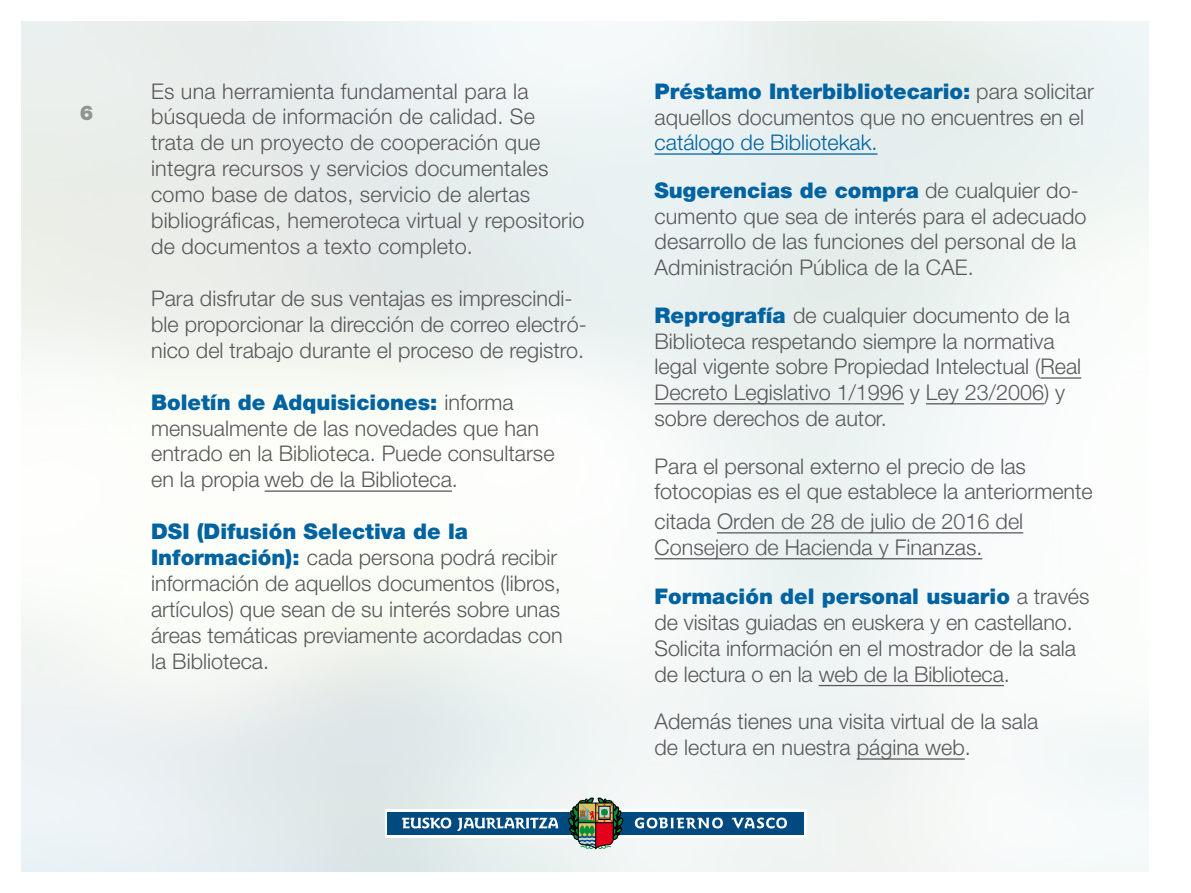
<style>
.page{position:relative;width:1191px;height:893px;background:#fff}
.page>*{position:absolute;margin:0;border:0;box-sizing:border-box;transform-origin:0 0}
.t1{font:300 21.6px/26px "Helvetica Neue";color:#58585a}
.t2{font:300 21.6px/47.5px "Helvetica Neue";color:#0063a1}
.t3{font:900 20.25px "Helvetica Neue";color:#9c9e9f}
.s1{font-weight:900;color:#0063a1}
.s2{font-weight:900}
.s3{color:#58585a}
</style>
<div class="page">
<hr style="left:265px;top:490px;width:187px;height:2px;background:#58585a">
<hr style="left:818px;top:685px;width:185px;height:1px;background:#58585a">
<hr style="left:856px;top:758px;width:108px;height:2px;background:#58585a">
<hr style="left:654px;top:558px;width:328px;height:1px;background:#58585a">
<hr style="left:717px;top:532px;width:306px;height:1px;background:#58585a">
<hr style="left:926px;top:403px;width:118px;height:1px;background:#58585a">
<hr style="left:654px;top:403px;width:250px;height:1px;background:#58585a">
<hr style="left:1040px;top:377px;width:41px;height:2px;background:#58585a">
<hr style="left:654px;top:153px;width:223px;height:2px;background:#0063a1">
<svg style="left:387px;top:812px;width:417px;height:23px"></svg>
<div style="left:388px;top:812px;width:415px;height:22px;background:#004a80"></div>
<svg style="left:401px;top:817px;width:50px;height:11px"></svg>
<svg style="left:457px;top:818px;width:101px;height:13px"></svg>
<svg style="left:635px;top:817px;width:88px;height:12px"></svg>
<svg style="left:731px;top:817px;width:56px;height:11px"></svg>
<svg style="left:568px;top:797px;width:55px;height:53px"></svg>
<p class="t3" style="left:80px;top:101px;width:15px">6</p>
<p class="t1" style="left:151px;top:77px;width:435px">Es una herramienta fundamental para la búsqueda de información de calidad. Se<br>trata de un proyecto de cooperación que integra recursos y servicios documentales como base de datos, servicio de alertas bibliográficas, hemeroteca virtual y repositorio de documentos a texto completo.</p>
<p class="t1" style="left:151px;top:285px;width:437px">Para disfrutar de sus ventajas es imprescindi&shy;ble proporcionar la dirección de correo electró&shy;nico del trabajo durante el proceso de registro.</p>
<p class="t1" style="left:151px;top:388px;width:405px"><span class="s1">Boletín de Adquisiciones:</span> informa mensualmente de las novedades que han entrado en la Biblioteca. Puede consultarse en la propia web de la Biblioteca.</p>
<p class="t1" style="left:151px;top:518px;width:413px"><span class="s1">DSI (Difusión Selectiva de la Información):</span> cada persona podrá recibir información de aquellos documentos (libros, artículos) que sean de su interés sobre unas áreas temáticas previamente acordadas con la Biblioteca.</p>
<p class="t1" style="left:654px;top:78px;width:441px"><span class="s1">Préstamo Interbibliotecario:</span> para solicitar aquellos documentos que no encuentres en el</p>
<p class="t2" style="left:654px;top:118px;width:426px">catálogo de Bibliotekak.<br><span class="s2">Sugerencias de compra</span> <span class="s3">de cualquier do-</span></p>
<p class="t1" style="left:654px;top:203px;width:433px">cumento que sea de interés para el adecuado desarrollo de las funciones del personal de la<br>Administración Pública de la CAE.</p>
<p class="t1" style="left:654px;top:302px;width:428px"><span class="s1">Reprografía</span> de cualquier documento de la Biblioteca respetando siempre la normativa legal vigente sobre Propiedad Intelectual (Real Decreto Legislativo 1/1996 y Ley 23/2006) y sobre derechos de autor.</p>
<p class="t1" style="left:654px;top:452px;width:440px">Para el personal externo el precio de las fotocopias es el que establece la anteriormente</p>
<p class="t1" style="left:654px;top:508px;width:370px">citada Orden de 28 de julio de 2016 del<br>Consejero de Hacienda y Finanzas.</p>
<p class="t1" style="left:654px;top:583px;width:436px"><span class="s1">Formación del personal usuario</span> a través de visitas guiadas en euskera y en castellano.<br>Solicita información en el mostrador de la sala de lectura o en la web de la Biblioteca.</p>
<p class="t1" style="left:654px;top:708px;width:385px">Además tienes una visita virtual de la sala de lectura en nuestra página web.</p>
</div>
